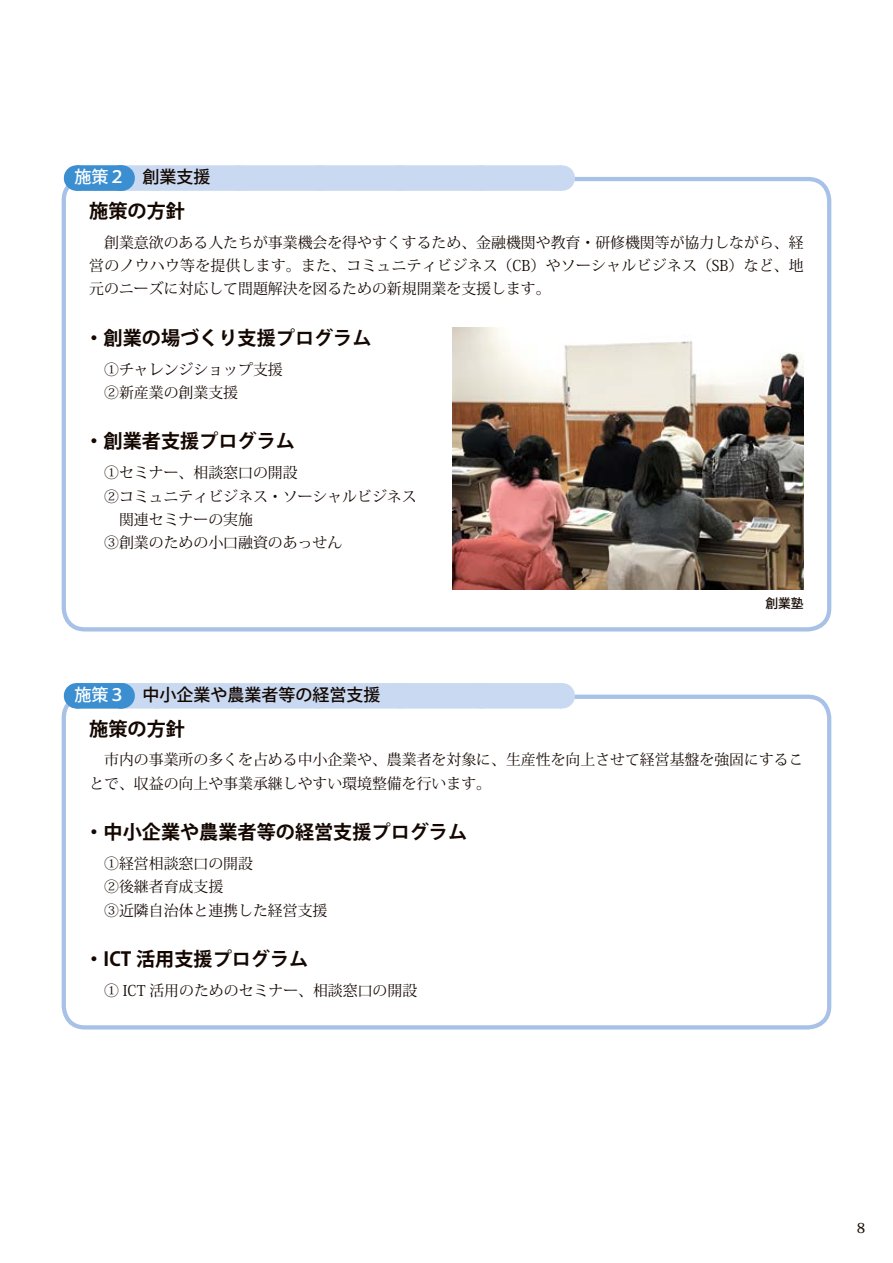
<style>
.page{position:relative;width:893px;height:1263px;background:#fff}
.page>*{position:absolute;margin:0;border:0;box-sizing:border-box;transform-origin:0 0}
.t1{font:700 19.2px "Koz Go Pro";color:#140700}
.t2{font:500 16.95px "Koz Go Pro";color:#140700}
.t3{font:14.85px/23.4px "Koz Min Pro";color:#140700}
.t4{font:500 13.8px "Koz Min Pro";color:#140700}
.t5{font:500 12.75px "Koz Go Pro";color:#140700}
.s1{color:#fff}
</style>
<div class="page">
<div style="left:62px;top:177px;width:769px;height:454px;border:4px solid #a7c1e7;border-radius:21px"></div>
<div style="left:62px;top:695px;width:769px;height:334px;border:4px solid #a7c1e7;border-radius:21px"></div>
<div style="left:77px;top:165px;width:484px;height:26px;background:#c9d9f1"></div>
<svg style="left:160px;top:165px;width:361px;height:1px"></svg>
<svg style="left:561px;top:165px;width:1px;height:26px"></svg>
<div style="left:77px;top:165px;width:44px;height:26px;background:#3b8fd1"></div>
<svg style="left:99px;top:165px;width:23px;height:26px"></svg>
<svg style="left:122px;top:683px;width:439px;height:25px;background:#b5ceec"></svg>
<div style="left:157px;top:683px;width:364px;height:25px;background:#c9d9f1"></div>
<svg style="left:561px;top:683px;width:1px;height:25px"></svg>
<div style="left:77px;top:683px;width:44px;height:25px;background:#3b8fd1"></div>
<svg style="left:121px;top:683px;width:1px;height:25px"></svg>
<img style="left:452px;top:328px;width:352px;height:262px">
<p class="t2" style="left:74px;top:166px;width:138px"><span class="s1">施策２</span>　創業支援</p>
<p class="t1" style="left:89px;top:198px;width:97px">施策の方針</p>
<p class="t3" style="left:89px;top:230px;width:716px;text-align:justify;text-indent:15px">創業意欲のある人たちが事業機会を得やすくするため、金融機関や教育・研修機関等が協力しながら、経営のノウハウ等を提供します。また、コミュニティビジネス（CB）やソーシャルビジネス（SB）など、地元のニーズに対応して問題解決を図るための新規開業を支援します。</p>
<p class="t1" style="left:85px;top:325px;width:289px">・創業の場づくり支援プログラム</p>
<p class="t3" style="left:104px;top:357px;width:180px">①チャレンジショップ支援<br>②新産業の創業支援</p>
<p class="t1" style="left:85px;top:429px;width:212px">・創業者支援プログラム</p>
<p class="t3" style="left:104px;top:460px;width:314px">①セミナー、相談窓口の開設<br>②コミュニティビジネス・ソーシャルビジネス　関連セミナーの実施<br>③創業のための小口融資のあっせん</p>
<p class="t5" style="left:765px;top:595px;width:40px">創業塾</p>
<p class="t2" style="left:74px;top:684px;width:308px"><span class="s1">施策３</span>　中小企業や農業者等の経営支援</p>
<p class="t1" style="left:89px;top:716px;width:97px">施策の方針</p>
<p class="t3" style="left:89px;top:748px;width:716px;text-indent:15px">市内の事業所の多くを占める中小企業や、農業者を対象に、生産性を向上させて経営基盤を強固にすることで、収益の向上や事業承継しやすい環境整備を行います。</p>
<p class="t1" style="left:85px;top:820px;width:384px">・中小企業や農業者等の経営支援プログラム</p>
<p class="t3" style="left:104px;top:851px;width:225px">①経営相談窓口の開設<br>②後継者育成支援<br>③近隣自治体と連携した経営支援</p>
<p class="t1" style="left:85px;top:947px;width:225px">・ICT 活用支援プログラム</p>
<p class="t3" style="left:104px;top:978px;width:315px">① ICT 活用のためのセミナー、相談窓口の開設</p>
<p class="t4" style="left:857px;top:1218px;width:10px">8</p>
</div>
